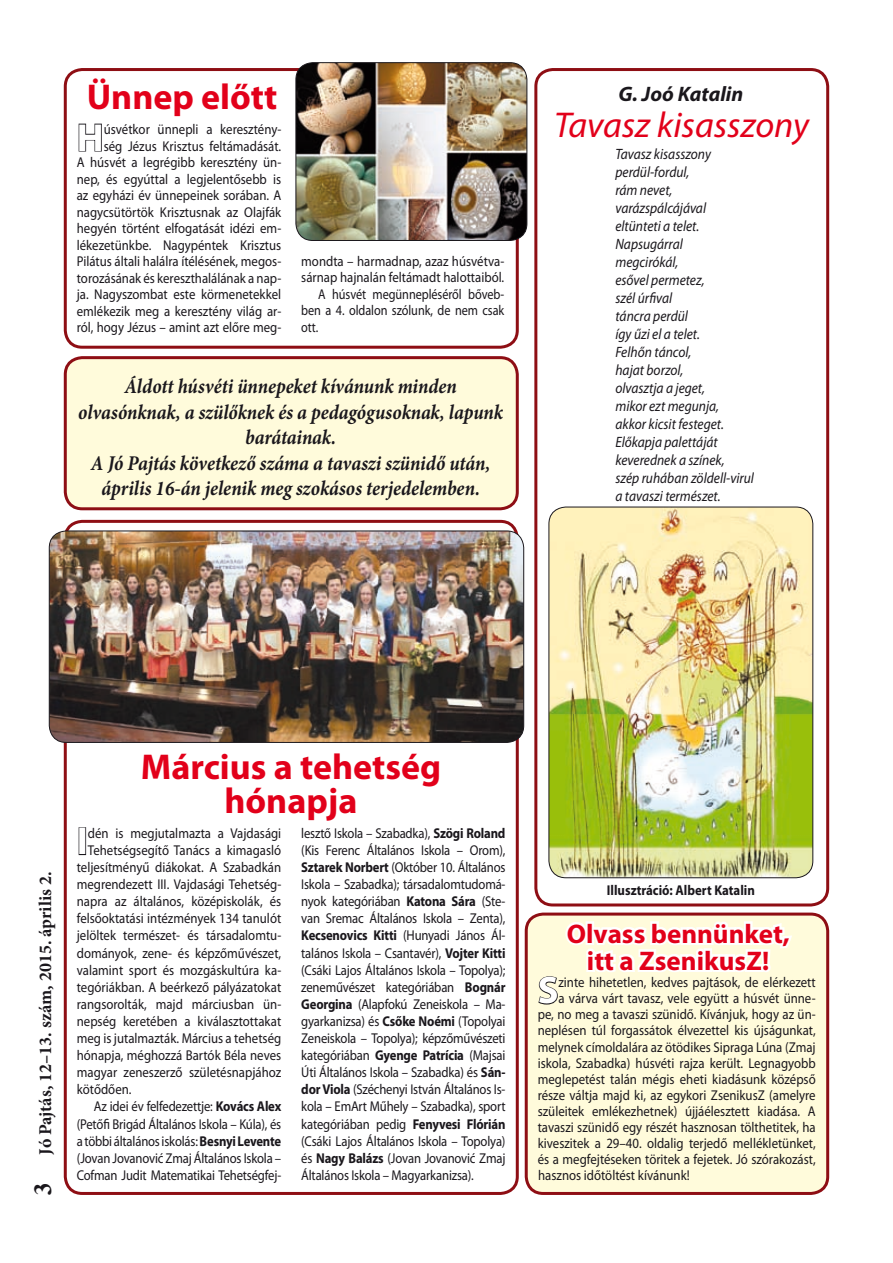
<style>
.page{position:relative;width:893px;height:1263px;background:#fff}
.page>*{position:absolute;margin:0;border:0;box-sizing:border-box;transform-origin:0 0}
.t1{font:700 39.15px "Myriad Pro";color:#fff}
.t2{font:700 38.4px "Myriad Pro";color:#fff}
.t3{font:700 36px/34.5px "Myriad Pro";color:#e2001a;text-align:center}
.t4{font:italic 36px "Myriad Pro";color:#e2001a}
.t5{font:700 27px/27px "Myriad Pro";color:#e2001a;text-align:center}
.t6{font:italic 700 21px/25.5px "Minion Pro";letter-spacing:-.005em;color:#1a171c;text-align:center;scale:.9 1}
.t7{font:italic 700 21px "Myriad Pro";color:#1a171c}
.t8{font:700 18px "Minion Pro";color:#1a171c}
.t9{font:italic 15px/18px "Myriad Pro";color:#1a171c;scale:.9 1}
.t10{font:14.25px/16.5px "Myriad Pro";color:#1a171c;text-align:right;scale:.9 1}
.t11{font:14.25px/17.1px "Myriad Pro";color:#1a171c;text-align:justify;scale:.89 1}
.t12{font:14.25px "Myriad Pro";color:#1a171c;scale:.86 1}
.t13{font:700 14.25px "Myriad Pro";color:#1a171c;scale:.9 1}
.s1{font-weight:700}
</style>
<div class="page">
<div style="left:79px;top:827px;width:7px;height:28px;border:2px solid #1a171c"></div>
<div style="left:64px;top:520px;width:455px;height:675px;border:3px solid #8e0e14;border-radius:17px"></div>
<svg style="left:78px;top:123px;width:24px;height:29px"></svg>
<div style="left:64px;top:68px;width:455px;height:281px;border:3px solid #8e0e14;border-radius:17px"></div>
<div style="left:65px;top:358px;width:452px;height:151px;background:#fffbdb;border-radius:17px"></div>
<div style="left:64px;top:356px;width:455px;height:154px;border:3px solid #8e0e14;border-radius:17px"></div>
<div style="left:526px;top:914px;width:302px;height:279px;background:#fffbdb;border-radius:17px"></div>
<div style="left:525px;top:912px;width:304px;height:283px;border:3px solid #8e0e14;border-radius:17px"></div>
<div style="left:534px;top:68px;width:295px;height:838px;border:3px solid #8e0e14;border-radius:17px"></div>
<img style="left:549px;top:507px;width:263px;height:371px;border-radius:17px">
<img style="left:49px;top:531px;width:474px;height:211px;border-radius:17px">
<img style="left:138px;top:553px;width:307px;height:190px">
<svg style="left:537px;top:838px;width:258px;height:167px"></svg>
<img style="left:296px;top:63px;width:231px;height:177px;border-radius:17px">
<div style="left:296px;top:62px;width:231px;height:179px;border:1px solid #1a171c;border-radius:17px"></div>
<h3 class="t3" style="left:87px;top:79px;width:192px">Ünnep előtt</h3>
<h1 class="t1" style="left:77px;top:112px;width:28px">H</h1>
<p class="t10" style="left:77px;top:121px;width:229px">úsvétkor ünnepli a keresztény-<br>ség Jézus Krisztus feltámadását.<br>A húsvét a legrégibb keresztény ün&shy;nep, és egyúttal a legjelentősebb is az egyházi év ünnepeinek sorában. A nagycsütörtök Krisztusnak az Olajfák hegyén történt elfogatását idézi em&shy;lékezetünkbe. Nagypéntek Krisztus Pilátus általi halálra ítélésének, megos&shy;torozásának és kereszthalálának a nap&shy;ja. Nagyszombat este körmenetekkel emlékezik meg a keresztény világ ar&shy;ról, hogy Jézus – amint azt előre meg-</p>
<p class="t10" style="left:301px;top:253px;width:227px">mondta – harmadnap, azaz húsvétva-</p>
<p class="t10" style="left:301px;top:269px;width:227px">sárnap hajnalán feltámadt halottaiból.</p>
<p class="t12" style="left:318px;top:285px;width:218px">A húsvét megünnepléséről bőveb-</p>
<p class="t12" style="left:301px;top:302px;width:238px">ben a 4. oldalon szólunk, de nem csak</p>
<p class="t12" style="left:301px;top:318px;width:21px">ott.</p>
<h3 class="t6" style="left:78px;top:373px;width:473px">Áldott húsvéti ünnepeket kívánunk minden olvasónknak, a szülőknek és a pedagógusoknak, lapunk barátainak.<br>A Jó Pajtás következő száma a tavaszi szünidő után, április 16-án jelenik meg szokásos terjedelemben.</h3>
<h3 class="t7" style="left:618px;top:80px;width:126px">G. Joó Katalin</h3>
<h3 class="t4" style="left:554px;top:102px;width:257px">Tavasz kisasszony</h3>
<p class="t9" style="left:615px;top:145px;width:156px">Tavasz kisasszony perdül-fordul,<br>rám nevet, varázspálcájával eltünteti a telet.<br>Napsugárral<br>megcirókál,<br>esővel permetez,<br>szél úrfival<br>táncra perdül<br>így űzi el a telet.<br>Felhőn táncol,<br>hajat borzol,<br>olvasztja a jeget,<br>mikor ezt megunja,<br>akkor kicsit festeget.<br>Előkapja palettáját keverednek a színek,<br>szép ruhában zöldell-virul a tavaszi természet.</p>
<p class="t8" style="left:33px;top:1154px;width:285px;rotate:-90deg">Jó Pajtás, 12–13. szám, 2015. április 2.</p>
<h3 class="t3" style="left:141px;top:748px;width:302px">Március a tehetség hónapja</h3>
<h1 class="t1" style="left:77px;top:816px;width:13px">I</h1>
<p class="t10" style="left:88px;top:824px;width:216px">dén is megjutalmazta a Vajdasági</p>
<p class="t10" style="left:88px;top:842px;width:216px">Tehetségsegítő Tanács a kimagasló</p>
<p class="t10" style="left:77px;top:859px;width:229px">teljesítményű diákokat. A Szabadkán</p>
<p class="t10" style="left:77px;top:876px;width:229px">megrendezett III. Vajdasági Tehetség-</p>
<p class="t10" style="left:77px;top:893px;width:229px">napra az általános, középiskolák, és</p>
<p class="t10" style="left:77px;top:910px;width:229px">felsőoktatási intézmények 134 tanulót</p>
<p class="t10" style="left:77px;top:927px;width:229px">jelöltek természet- és társadalomtu-</p>
<p class="t10" style="left:77px;top:944px;width:229px">dományok, zene- és képzőművészet,</p>
<p class="t10" style="left:77px;top:961px;width:229px">valamint sport és mozgáskultúra ka-</p>
<p class="t10" style="left:77px;top:978px;width:229px">tegóriákban. A beérkező pályázatokat</p>
<p class="t10" style="left:77px;top:995px;width:229px">rangsorolták, majd márciusban ün-</p>
<p class="t10" style="left:77px;top:1013px;width:229px">nepség keretében a kiválasztottakat</p>
<p class="t10" style="left:77px;top:1030px;width:229px">meg is jutalmazták. Március a tehetség</p>
<p class="t10" style="left:77px;top:1047px;width:229px">hónapja, méghozzá Bartók Béla neves</p>
<p class="t10" style="left:77px;top:1064px;width:229px">magyar zeneszerző születésnapjához</p>
<p class="t10" style="left:77px;top:1081px;width:62px">kötődően.</p>
<p class="t11" style="left:94px;top:1098px;width:212px">Az idei év felfedezettje: <span class="s1">Kovács Alex</span></p>
<p class="t11" style="left:77px;top:1115px;width:231px">(Petőfi Brigád Általános Iskola – Kúla), és</p>
<p class="t11" style="left:77px;top:1132px;width:231px">a többi általános iskolás: <span class="s1">Besnyi Levente</span></p>
<p class="t11" style="left:77px;top:1149px;width:231px">(Jovan Jovanović Zmaj Általános Iskola –</p>
<p class="t11" style="left:77px;top:1166px;width:231px">Cofman Judit Matematikai Tehetségfej-</p>
<p class="t11" style="left:301px;top:824px;width:231px">lesztő Iskola – Szabadka), <span class="s1">Szögi Roland </span>(Kis Ferenc Általános Iskola – Orom), <span class="s1">Sztarek Norbert</span> (Október 10. Általános Iskola – Szabadka); társadalomtudomá&shy;nyok kategóriában <span class="s1">Katona Sára</span> (Ste&shy;van Sremac Általános Iskola – Zenta), <span class="s1">Kecsenovics Kitti</span> (Hunyadi János Ál&shy;talános Iskola – Csantavér), <span class="s1">Vojter Kitti </span>(Csáki Lajos Általános Iskola – Topolya); zeneművészet kategóriában <span class="s1">Bognár Georgina</span> (Alapfokú Zeneiskola – Ma&shy;gyarkanizsa) és <span class="s1">Csőke Noémi</span> (Topolyai Zeneiskola – Topolya); képzőművészeti kategóriában <span class="s1">Gyenge Patrícia</span> (Majsai Úti Általános Iskola – Szabadka) és <span class="s1">Sán&shy;dor Viola</span> (Széchenyi István Általános Is&shy;kola – EmArt Műhely – Szabadka), sport kategóriában pedig <span class="s1">Fenyvesi Flórián </span>(Csáki Lajos Általános Iskola – Topolya) és <span class="s1">Nagy Balázs</span> (Jovan Jovanović Zmaj Általános Iskola – Magyarkanizsa).</p>
<p class="t13" style="left:607px;top:880px;width:166px">Illusztráció: Albert Katalin</p>
<h3 class="t5" style="left:567px;top:919px;width:225px">Olvass bennünket, itt a Zsenikusz!</h3>
<h2 class="t2" style="left:538px;top:965px;width:22px">S</h2>
<p class="t10" style="left:558px;top:974px;width:287px">zinte hihetetlen, kedves pajtások, de elérkezett</p>
<p class="t10" style="left:558px;top:990px;width:287px">a várva várt tavasz, vele együtt a húsvét ünne-</p>
<p class="t10" style="left:538px;top:1006px;width:310px">pe, no meg a tavaszi szünidő. Kívánjuk, hogy az ün-</p>
<p class="t10" style="left:538px;top:1022px;width:310px">neplésen túl forgassátok élvezettel kis újságunkat,</p>
<p class="t10" style="left:538px;top:1038px;width:310px">melynek címoldalára az ötödikes Sipraga Lúna (Zmaj</p>
<p class="t10" style="left:538px;top:1054px;width:310px">iskola, Szabadka) húsvéti rajza került. Legnagyobb</p>
<p class="t10" style="left:538px;top:1070px;width:310px">meglepetést talán mégis eheti kiadásunk középső</p>
<p class="t10" style="left:538px;top:1086px;width:310px">része váltja majd ki, az egykori ZsenikusZ (amelyre</p>
<p class="t10" style="left:538px;top:1102px;width:310px">szüleitek emlékezhetnek) újjáélesztett kiadása. A</p>
<p class="t10" style="left:538px;top:1118px;width:310px">tavaszi szünidő egy részét hasznosan tölthetitek, ha</p>
<p class="t10" style="left:538px;top:1134px;width:310px">kiveszitek a 29–40. oldalig terjedő mellékletünket,</p>
<p class="t10" style="left:538px;top:1151px;width:310px">és a megfejtéseken töritek a fejetek. Jó szórakozást,</p>
<p class="t10" style="left:538px;top:1167px;width:170px">hasznos időtöltést kívánunk!</p>
</div>
